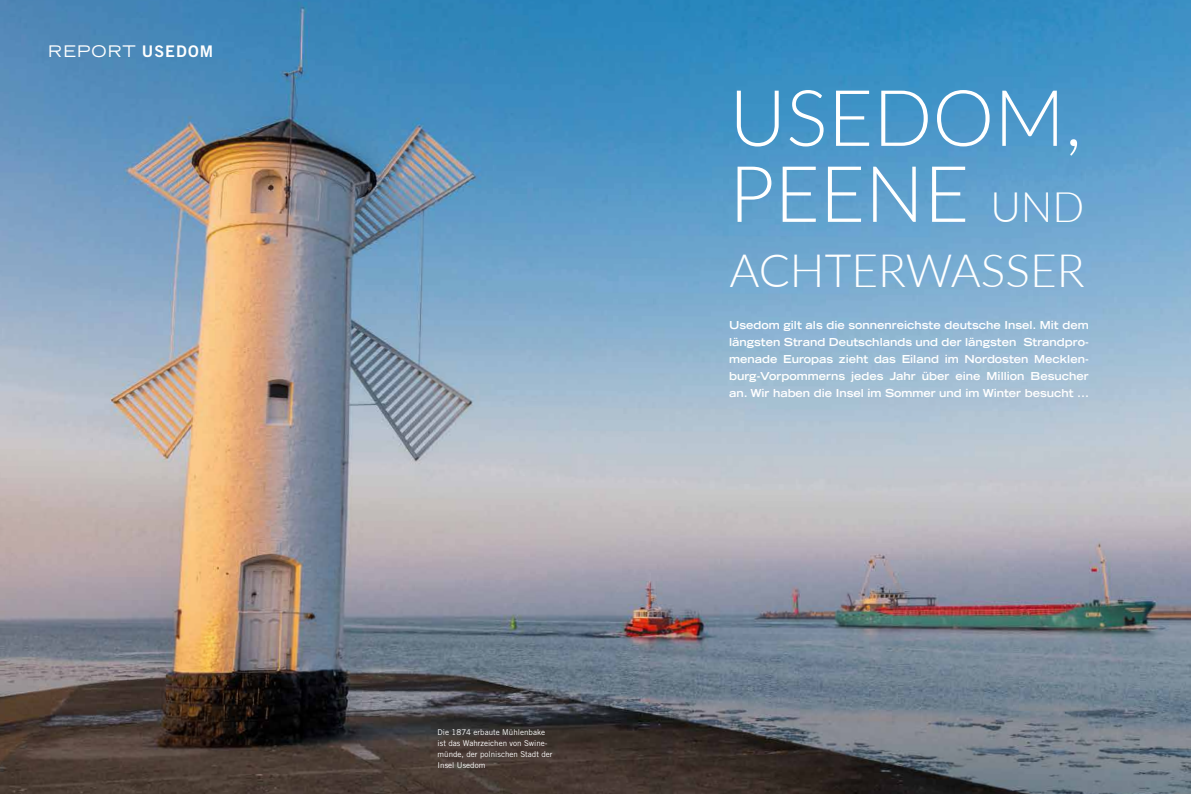
<style>
.page{position:relative;width:1191px;height:794px;background:#fff}
.page>*{position:absolute;margin:0;border:0;box-sizing:border-box;transform-origin:0 0}
.t1{font:300 78px/76px "Lato";color:#fff}
.t2{font:300 46px "Lato";color:#fff}
.t3{font:expanded 16px "Trade Gothic LT Std";letter-spacing:.07em;color:#fff}
.t4{font:700 expanded 11px/17px "Trade Gothic LT Std";color:#fff;text-align:justify}
.t5{font:8px/11px "Trade Gothic LT Std";color:#fff}
.s1{font-family:"Trade Gothic LT Std Bd 2";font-stretch:normal}
.s2{font-size:42px}
</style>
<div class="page">
<img style="left:0;top:0;width:1191px;height:794px">
<h3 class="t3" style="left:48px;top:41px;width:166px">REPORT <span class="s1">USEDOM</span></h3>
<p class="t5" style="left:437px;top:727px;width:116px">Die 1874 erbaute Mühlenbake ist das Wahrzeichen von Swine&shy;münde, der polnischen Stadt der<br>Insel Usedom</p>
<h1 class="t1" style="left:729px;top:77px;width:357px">USEDOM,<br>PEENE <span class="s2">UND</span></h1>
<h2 class="t2" style="left:729px;top:238px;width:357px">ACHTERWASSER</h2>
<p class="t4" style="left:729px;top:316px;width:361px">Usedom gilt als die sonnenreichste deutsche Insel. Mit dem längsten Strand Deutschlands und der längsten Strandpro&shy;menade Europas zieht das Eiland im Nordosten Mecklen&shy;burg-Vorpommerns jedes Jahr über eine Million Besucher an. Wir haben die Insel im Sommer und im Winter besucht ...</p>
</div>
